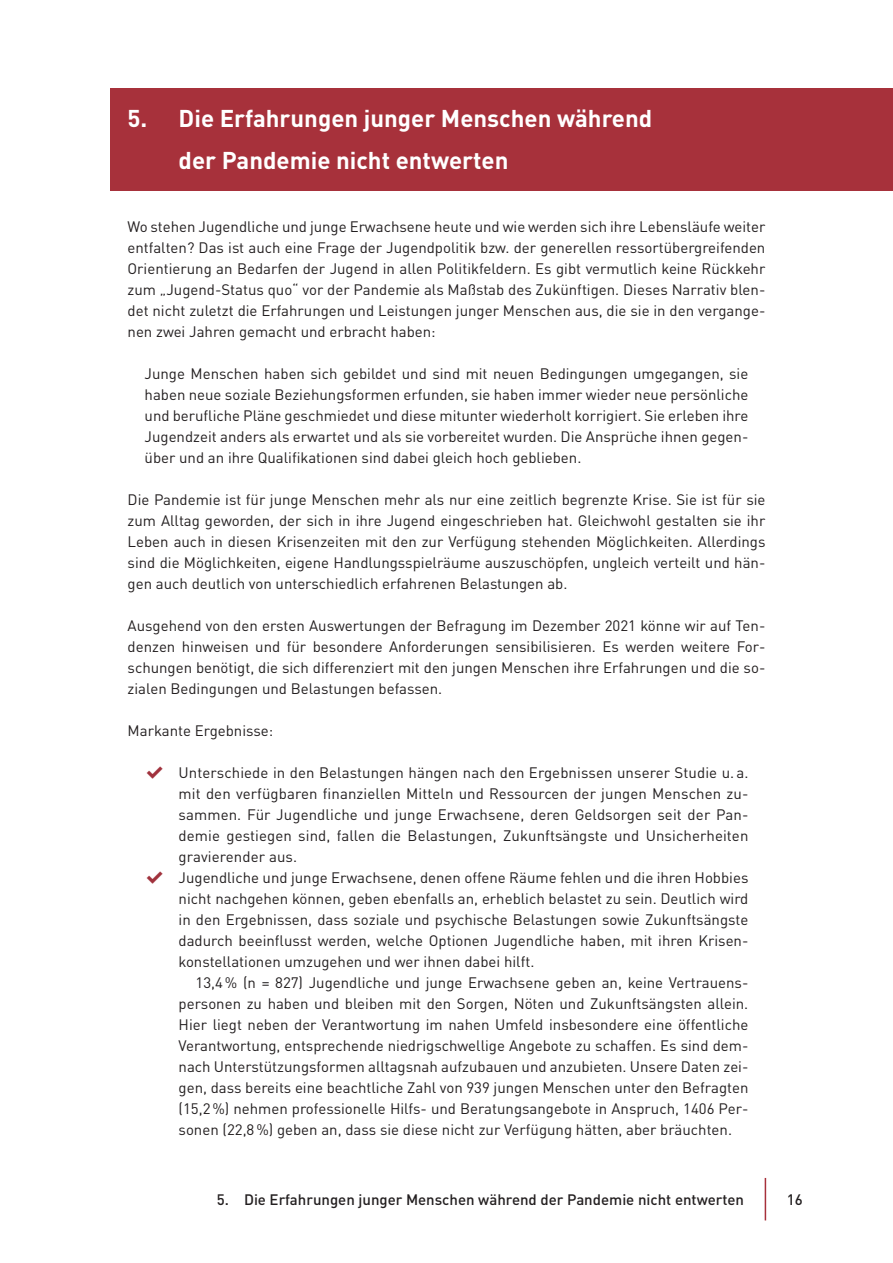
<style>
.page{position:relative;width:893px;height:1263px;background:#fff}
.page>*{position:absolute;margin:0;border:0;box-sizing:border-box;transform-origin:0 0}
.Überschrift_1{font:700 24px/42px "DIN Pro";color:#fff}
.Listenabsatz{font:15px/21px "DIN Pro";color:#231f20;text-align:justify}
.t1{font:500 15px "DIN Pro";color:#231f20}
.s1{color:#a1323d}
</style>
<div class="page">
<hr style="left:765px;top:1178px;width:1px;height:42px;background:#a7313b">
<div style="left:111px;top:88px;width:782px;height:102px;background:#a7313b"></div>
<p class="Überschrift_1" style="left:179px;top:95px;width:475px;text-indent:-51px">5. Die Erfahrungen junger Menschen während der Pandemie nicht entwerten</p>
<p class="Listenabsatz" style="left:128px;top:215px;width:639px">Wo stehen Jugendliche und junge Erwachsene heute und wie werden sich ihre Lebensläufe weiter entfalten? Das ist auch eine Frage der Jugendpolitik bzw. der generellen ressortübergreifenden Orientierung an Bedarfen der Jugend in allen Politikfeldern. Es gibt vermutlich keine Rückkehr zum „Jugend-Status quo“ vor der Pandemie als Maßstab des Zukünftigen. Dieses Narrativ blen&shy;det nicht zuletzt die Erfahrungen und Leistungen junger Menschen aus, die sie in den vergange&shy;nen zwei Jahren gemacht und erbracht haben:</p>
<p class="Listenabsatz" style="left:145px;top:362px;width:605px">Junge Menschen haben sich gebildet und sind mit neuen Bedingungen umgegangen, sie haben neue soziale Beziehungsformen erfunden, sie haben immer wieder neue persönliche und berufliche Pläne geschmiedet und diese mitunter wiederholt korrigiert. Sie erleben ihre Jugendzeit anders als erwartet und als sie vorbereitet wurden. Die Ansprüche ihnen gegen&shy;über und an ihre Qualifikationen sind dabei gleich hoch geblieben.</p>
<p class="Listenabsatz" style="left:128px;top:488px;width:639px">Die Pandemie ist für junge Menschen mehr als nur eine zeitlich begrenzte Krise. Sie ist für sie zum Alltag geworden, der sich in ihre Jugend eingeschrieben hat. Gleichwohl gestalten sie ihr Leben auch in diesen Krisenzeiten mit den zur Verfügung stehenden Möglichkeiten. Allerdings sind die Möglichkeiten, eigene Handlungsspielräume auszuschöpfen, ungleich verteilt und hän&shy;gen auch deutlich von unterschiedlich erfahrenen Belastungen ab.</p>
<p class="Listenabsatz" style="left:128px;top:614px;width:639px">Ausgehend von den ersten Auswertungen der Befragung im Dezember 2021 könne wir auf Ten&shy;denzen hinweisen und für besondere Anforderungen sensibilisieren. Es werden weitere For&shy;schungen benötigt, die sich differenziert mit den jungen Menschen ihre Erfahrungen und die so&shy;zialen Bedingungen und Belastungen befassen.</p>
<p class="Listenabsatz" style="left:128px;top:719px;width:147px">Markante Ergebnisse:</p>
<p class="Listenabsatz" style="left:179px;top:761px;width:571px;text-indent:-34px"><span class="s1">✔</span> Unterschiede in den Belastungen hängen nach den Ergebnissen unserer Studie u. a. mit den verfügbaren finanziellen Mitteln und Ressourcen der jungen Menschen zu&shy;sammen. Für Jugendliche und junge Erwachsene, deren Geldsorgen seit der Pan&shy;demie gestiegen sind, fallen die Belastungen, Zukunftsängste und Unsicherheiten gravierender aus.</p>
<p class="Listenabsatz" style="left:179px;top:866px;width:571px;text-indent:-34px"><span class="s1">✔</span> Jugendliche und junge Erwachsene, denen offene Räume fehlen und die ihren Hobbies nicht nachgehen können, geben ebenfalls an, erheblich belastet zu sein. Deutlich wird in den Ergebnissen, dass soziale und psychische Belastungen sowie Zukunftsängste dadurch beeinflusst werden, welche Optionen Jugendliche haben, mit ihren Krisen&shy;konstellationen umzugehen und wer ihnen dabei hilft.</p>
<p class="Listenabsatz" style="left:179px;top:971px;width:571px;text-indent:17px">13,4% (n = 827) Jugendliche und junge Erwachsene geben an, keine Vertrauens&shy;personen zu haben und bleiben mit den Sorgen, Nöten und Zukunftsängsten allein.<br>Hier liegt neben der Verantwortung im nahen Umfeld insbesondere eine öffentliche Verantwortung, entsprechende niedrigschwellige Angebote zu schaffen. Es sind dem&shy;nach Unterstützungsformen alltagsnah aufzubauen und anzubieten. Unsere Daten zei&shy;gen, dass bereits eine beachtliche Zahl von 939 jungen Menschen unter den Befragten (15,2%) nehmen professionelle Hilfs- und Beratungsangebote in Anspruch, 1406 Per&shy;sonen (22,8%) geben an, dass sie diese nicht zur Verfügung hätten, aber bräuchten.</p>
<p class="t1" style="left:217px;top:1187px;width:529px">5. Die Erfahrungen junger Menschen während der Pandemie nicht entwerten</p>
<p class="t1" style="left:787px;top:1187px;width:17px">16</p>
</div>
